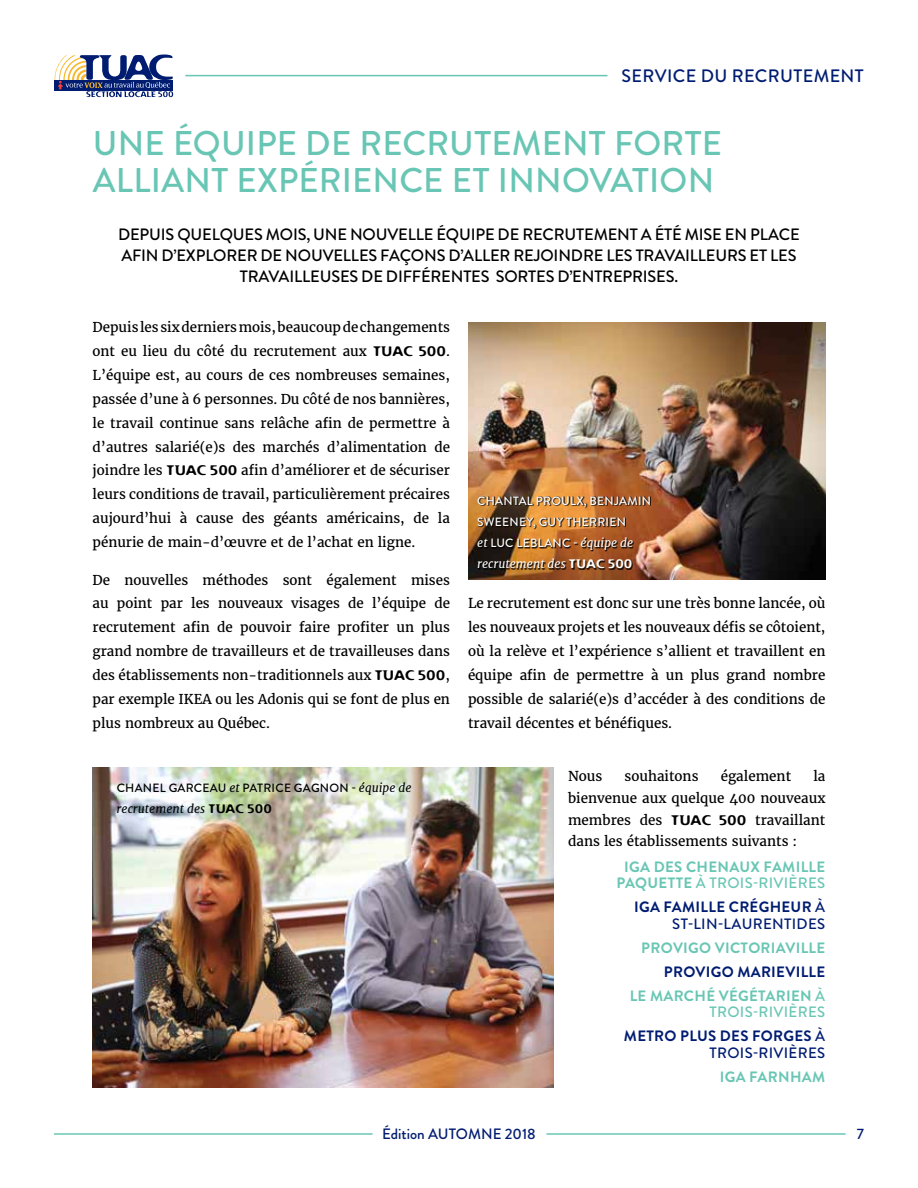
<style>
.page{position:relative;width:918px;height:1188px;background:#fff}
.page>*{position:absolute;margin:0;border:0;box-sizing:border-box;transform-origin:0 0}
.t1{font:500 34.35px/37.2px "Brandon Grotesque";letter-spacing:.005em;color:#69c6b4}
.t2{font:500 18px "Brandon Grotesque";letter-spacing:.02em;color:#001c71}
.t3{font:500 16.5px/20.9px "Brandon Grotesque";letter-spacing:-.01em;color:#000;text-align:center}
.t4{font:700 15px/16.5px "Brandon Grotesque";letter-spacing:.02em;color:#69c6b4;text-align:center}
.t5{font:500 15px/16.5px "Brandon Grotesque";letter-spacing:.02em;color:#001c71;text-align:right}
.t6{font:700 15px/24px "Brandon Grotesque";letter-spacing:.02em;color:#001c71;text-align:right}
.t7{font:500 15px "Brandon Grotesque";color:#001c71}
.t8{font:13.5px/23.9px "Merriweather";color:#000;text-align:justify}
.t9{font:500 12px/21px "Brandon Grotesque";letter-spacing:.02em;color:#fff}
.t10{font:500 12px "Brandon Grotesque";letter-spacing:.02em;color:#000}
.t11{font:italic 12px "Merriweather";color:#fff}
.t12{font:italic 12px "Merriweather";color:#000}
.s1{font-family:"Flexure"}
.s2{font-family:"Merriweather";font-weight:400;font-style:italic}
.s3{font-family:"Flexure";font-style:normal}
.s4{font-weight:500}
.s5{font-weight:700}
.s6{color:#001c71}
.s7{font-weight:500;color:#69c6b4}
</style>
<div class="page">
<hr style="left:185px;top:75px;width:422px;height:1px;background:#69c6b4">
<svg style="left:55px;top:54px;width:118px;height:43px"></svg>
<hr style="left:546px;top:1133px;width:300px;height:2px;background:#69c6b4">
<hr style="left:54px;top:1133px;width:319px;height:2px;background:#69c6b4">
<img style="left:468px;top:322px;width:357px;height:257px">
<img style="left:93px;top:768px;width:461px;height:319px">
<div style="left:478px;top:496px;width:173px;height:73px;background:#000;opacity:.8"></div>
<h2 class="t2" style="left:622px;top:64px;width:244px">SERVICE DU RECRUTEMENT</h2>
<h1 class="t1" style="left:93px;top:125px;width:631px">UNE ÉQUIPE DE RECRUTEMENT FORTE<br>ALLIANT EXPÉRIENCE ET INNOVATION</h1>
<p class="t3" style="left:118px;top:224px;width:683px">DEPUIS QUELQUES MOIS, UNE NOUVELLE ÉQUIPE DE RECRUTEMENT A ÉTÉ MISE EN PLACE<br>AFIN D’EXPLORER DE NOUVELLES FAÇONS D’ALLER REJOINDRE LES TRAVAILLEURS ET LES<br>TRAVAILLEUSES DE DIFFÉRENTES SORTES D’ENTREPRISES.</p>
<p class="t8" style="left:93px;top:315px;width:359px">Depuis les six derniers mois, beaucoup de changements ont eu lieu du côté du recrutement aux <span class="s1">TUAC 500</span>.<br>L’équipe est, au cours de ces nombreuses semaines, passée d’une à 6 personnes. Du côté de nos bannières, le travail continue sans relâche afin de permettre à d’autres salarié(e)s des marchés d’alimentation de joindre les <span class="s1">TUAC 500</span> afin d’améliorer et de sécuriser leurs conditions de travail, particulièrement précaires aujourd’hui à cause des géants américains, de la pénurie de main-d’œuvre et de l’achat en ligne.</p>
<p class="t8" style="left:93px;top:568px;width:359px">De nouvelles méthodes sont également mises au point par les nouveaux visages de l’équipe de recrutement afin de pouvoir faire profiter un plus grand nombre de travailleurs et de travailleuses dans des établissements non-traditionnels aux <span class="s1">TUAC 500</span>, par exemple IKEA ou les Adonis qui se font de plus en plus nombreux au Québec.</p>
<p class="t10" style="left:117px;top:779px;width:296px">CHANEL GARCEAU <span class="s2">et</span> PATRICE GAGNON - <span class="s2">équipe de</span></p>
<p class="t12" style="left:117px;top:801px;width:157px">recrutement des <span class="s3">TUAC 500</span></p>
<p class="t9" style="left:477px;top:491px;width:176px">CHANTAL PROULX, BENJAMIN<br>SWEENEY, GUY THERRIEN<br><span class="s2">et</span> LUC LEBLANC - <span class="s2">équipe de</span></p>
<p class="t11" style="left:477px;top:556px;width:157px">recrutement des <span class="s3">TUAC 500</span></p>
<p class="t8" style="left:468px;top:591px;width:359px">Le recrutement est donc sur une très bonne lancée, où les nouveaux projets et les nouveaux défis se côtoient, où la relève et l’expérience s’allient et travaillent en équipe afin de permettre à un plus grand nombre possible de salarié(e)s d’accéder à des conditions de travail décentes et bénéfiques.</p>
<p class="t8" style="left:568px;top:764px;width:36px">Nous</p>
<p class="t8" style="left:625px;top:764px;width:75px">souhaitons</p>
<p class="t8" style="left:721px;top:764px;width:72px">également</p>
<p class="t8" style="left:568px;top:765px;width:259px;line-height:21.8px;text-indent:245px">la bienvenue aux quelque 400 nouveaux membres des <span class="s1">TUAC 500</span> travaillant dans les établissements suivants :</p>
<p class="t4" style="left:616px;top:859px;width:210px">IGA DES CHENAUX FAMILLE<br>PAQUETTE <span class="s4">À TROIS-RIVIÈRES</span></p>
<p class="t5" style="left:634px;top:899px;width:193px"><span class="s5">IGA FAMILLE CRÉGHEUR</span> À<br>ST-LIN-LAURENTIDES</p>
<p class="t4" style="left:641px;top:940px;width:185px">PROVIGO VICTORIAVILLE</p>
<p class="t4" style="left:630px;top:960px;width:197px;line-height:24px;text-align:right"><span class="s6">PROVIGO MARIEVILLE<br></span>LE MARCHÉ VÉGÉTARIEN <span class="s4">À</span></p>
<p class="t6" style="left:624px;top:1000px;width:203px"><span class="s7">TROIS-RIVIÈRES<br></span>METRO PLUS DES FORGES <span class="s4">À</span></p>
<p class="t5" style="left:710px;top:1045px;width:117px">TROIS-RIVIÈRES</p>
<p class="t4" style="left:720px;top:1069px;width:107px">IGA FARNHAM</p>
<p class="t7" style="left:382px;top:1124px;width:155px">Édition AUTOMNE 2018</p>
<p class="t5" style="left:857px;top:1126px;width:9px">7</p>
</div>
